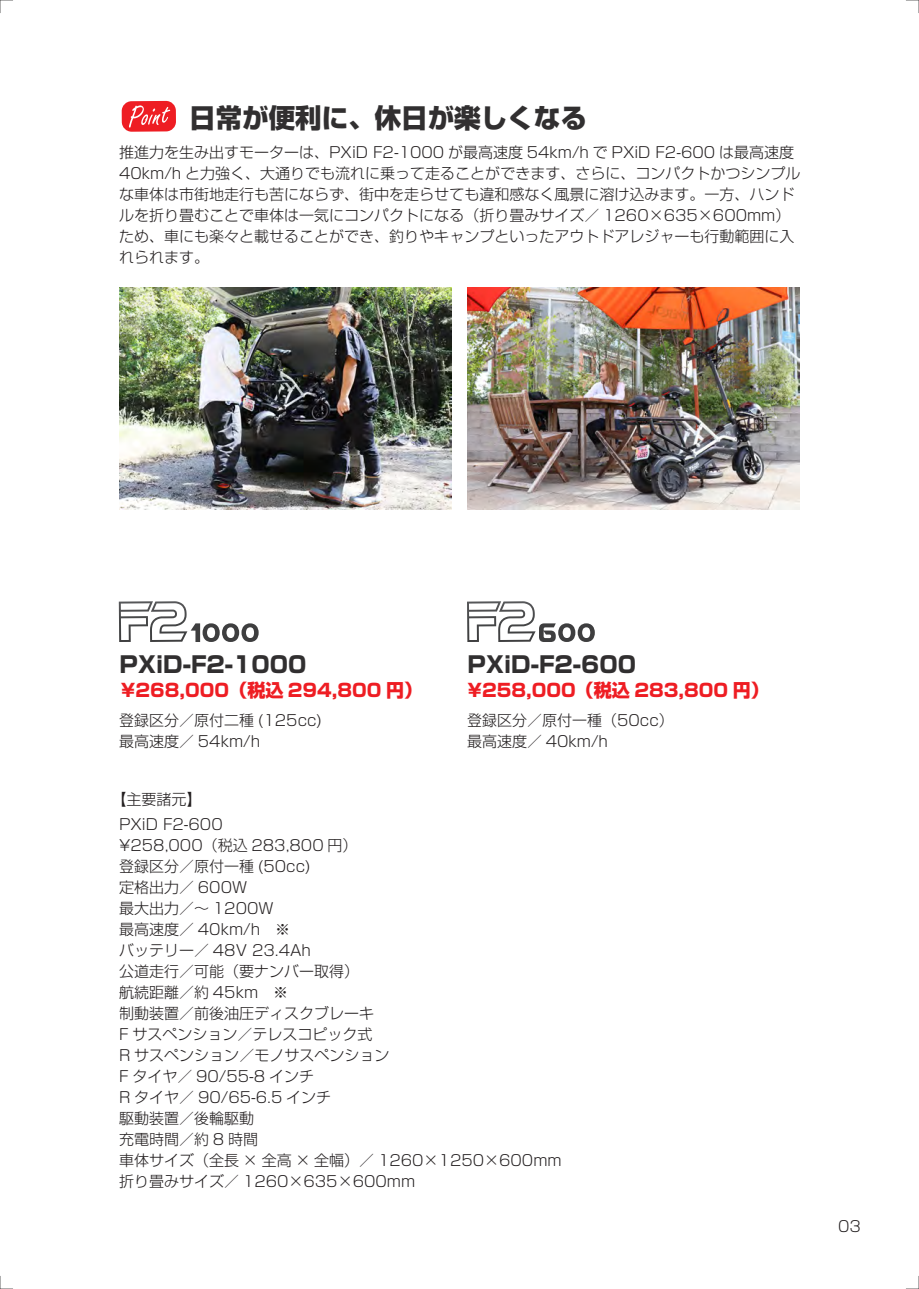
<style>
.page{position:relative;width:919px;height:1289px;background:#fff}
.page>*{position:absolute;margin:0;border:0;box-sizing:border-box;transform-origin:0 0}
.t1{font:800 26.55px "Shin Go Pro";color:#312f30}
.t2{font:800 22.5px "Shin Go Pro";color:#312f30}
.t3{font:800 18px "Shin Go Pro";color:#ee1d23}
.t4{font:300 15px/21px "Shin Go Pro";color:#231f20}
</style>
<div class="page">
<div style="left:122px;top:101px;width:54px;height:31px;background:#ee1d23;border-radius:10px"></div>
<svg style="left:129px;top:105px;width:41px;height:23px"></svg>
<svg style="left:0;top:1276px;width:13px;height:13px"></svg>
<svg style="left:0;top:0;width:13px;height:13px"></svg>
<svg style="left:906px;top:0;width:13px;height:13px"></svg>
<svg style="left:906px;top:1276px;width:13px;height:13px"></svg>
<img style="left:467px;top:288px;width:332px;height:221px">
<img style="left:119px;top:288px;width:332px;height:221px">
<svg style="left:119px;top:601px;width:139px;height:41px"></svg>
<svg style="left:467px;top:601px;width:127px;height:41px"></svg>
<h1 class="t1" style="left:189px;top:96px;width:399px">日常が便利に、休日が楽しくなる</h1>
<p class="t4" style="left:119px;top:140px;width:682px">推進力を生み出すモーターは、PXiD F2-1000 が最高速度 54km/h で PXiD F2-600 は最高速度40km/h と力強く、大通りでも流れに乗って走ることができます、さらに、コンパクトかつシンプルな車体は市街地走行も苦にならず、街中を走らせても違和感なく風景に溶け込みます。一方、ハンドルを折り畳むことで車体は一気にコンパクトになる（折り畳みサイズ／ 1260×635×600mm）ため、車にも楽々と載せることができ、釣りやキャンプといったアウトドアレジャーも行動範囲に入れられます。</p>
<h2 class="t2" style="left:119px;top:646px;width:189px">PXiD-F2-1000</h2>
<h2 class="t2" style="left:467px;top:646px;width:170px">PXiD-F2-600</h2>
<p class="t3" style="left:121px;top:676px;width:303px">¥268,000（税込 294,800 円）</p>
<p class="t3" style="left:467px;top:676px;width:303px">¥258,000（税込 283,800 円）</p>
<p class="t4" style="left:119px;top:708px;width:204px">登録区分／原付二種 (125cc)最高速度／ 54km/h</p>
<p class="t4" style="left:467px;top:708px;width:208px">登録区分／原付一種（50cc）最高速度／ 40km/h</p>
<p class="t4" style="left:119px;top:784px;width:105px;line-height:25.3px;text-indent:-8px">【主要諸元】<br>PXiD F2-600</p>
<p class="t4" style="left:119px;top:833px;width:444px">¥258,000（税込 283,800 円）<br>登録区分／原付一種 (50cc)<br>定格出力／ 600W<br>最大出力／～ 1200W<br>最高速度／ 40km/h　※<br>バッテリー／ 48V 23.4Ah<br>公道走行／可能（要ナンバー取得）<br>航続距離／約 45km　※<br>制動装置／前後油圧ディスクブレーキ<br>F サスペンション／テレスコピック式<br>R サスペンション／モノサスペンション<br>F タイヤ／ 90/55-8 インチ<br>R タイヤ／ 90/65-6.5 インチ<br>駆動装置／後輪駆動<br>充電時間／約 8 時間<br>車体サイズ（全長 × 全高 × 全幅）／ 1260×1250×600mm折り畳みサイズ／ 1260×635×600mm</p>
<p class="t4" style="left:838px;top:1213px;width:24px">03</p>
</div>
